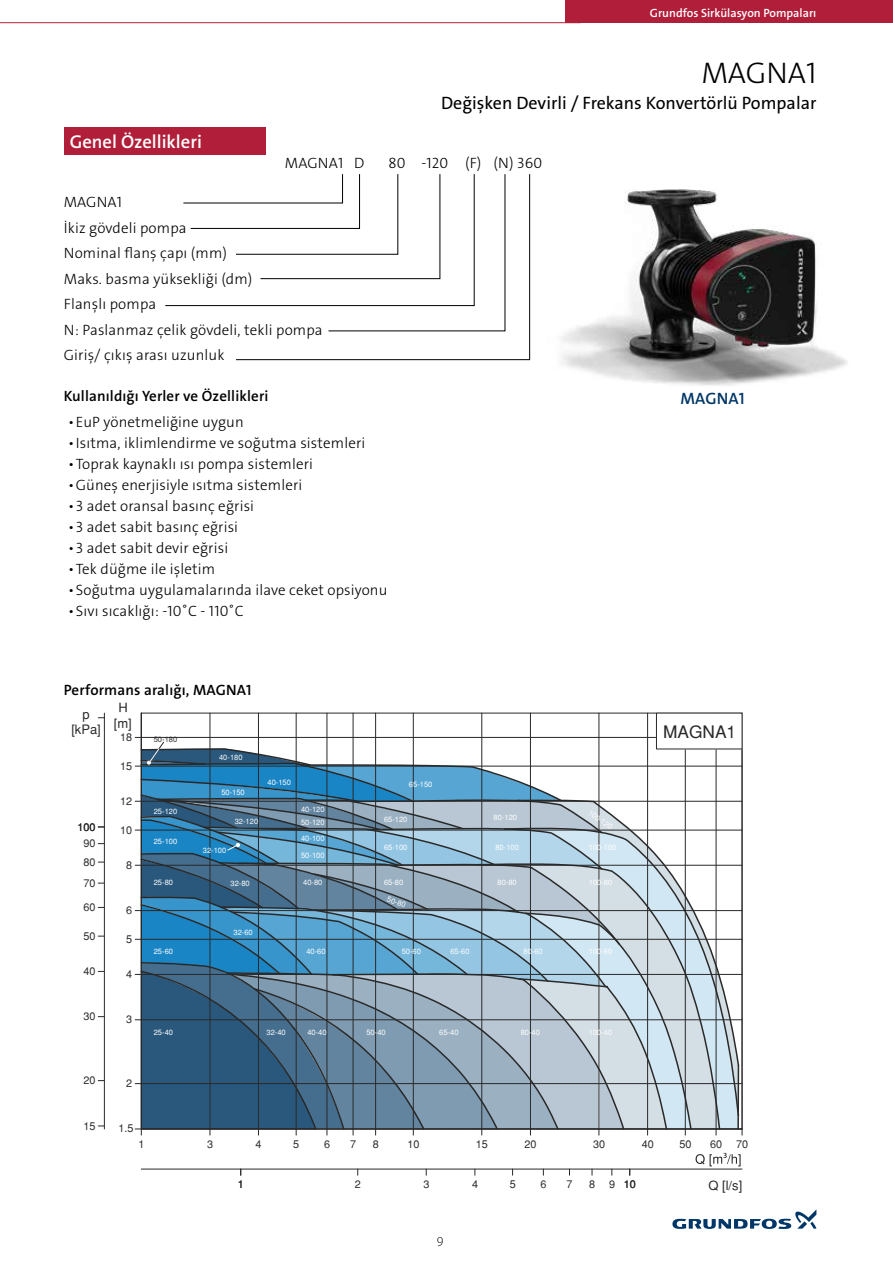
<style>
.page{position:relative;width:893px;height:1263px;background:#fff}
.page>*{position:absolute;margin:0;border:0;box-sizing:border-box;transform-origin:0 0}
.t1{font:30px "Grundfos The Sans V2 OT 3 L";color:#000}
.t2{font:18.6px "Grundfos The Sans V2 OT 6 SB";color:#fff}
.t3{font:18px "Grundfos The Sans V2 OT 5 R";color:#000}
.t4{font:17.25px "Helvetica";color:#292929}
.t5{font:16.5px "Grundfos The Sans V2 OT 6 SB";letter-spacing:.01em;color:#003768}
.t6{font:15px/25.5px "Grundfos The Sans V2 OT 3 L";letter-spacing:.01em;color:#000}
.t7{font:15px "Grundfos The Sans V2 OT 6 SB";letter-spacing:.01em;color:#000}
.t8{font:300 13.5px "Myriad Pro";color:#000}
.t9{font:12.9px "Helvetica";color:#292929}
.t10{font:12px "Grundfos The Sans V2 OT 6 SB";color:#fff}
.t11{font:10.8px "Helvetica";color:#292929}
.t12{font:7.5px "Helvetica";color:#fff}
.t13{font:7.5px "Helvetica";color:#292929}
</style>
<div class="page">
<svg style="left:672px;top:1210px;width:144px;height:19px"></svg>
<div style="left:566px;top:0;width:327px;height:23px;background:#b11e39"></div>
<hr style="left:0;top:22px;width:580px;height:1px;background:#b11e39">
<div style="left:64px;top:128px;width:201px;height:27px;background:#b11e39"></div>
<svg style="left:165px;top:202px;width:71px;height:105px"></svg>
<svg style="left:236px;top:174px;width:294px;height:186px"></svg>
<img style="left:561px;top:190px;width:287px;height:196px">
<hr style="left:210px;top:713px;width:1px;height:416px;background:#292929">
<hr style="left:258px;top:713px;width:1px;height:416px;background:#292929">
<hr style="left:296px;top:713px;width:1px;height:416px;background:#292929">
<hr style="left:327px;top:713px;width:1px;height:416px;background:#292929">
<hr style="left:353px;top:713px;width:1px;height:416px;background:#292929">
<hr style="left:375px;top:713px;width:1px;height:416px;background:#292929">
<hr style="left:413px;top:713px;width:1px;height:416px;background:#292929">
<hr style="left:481px;top:713px;width:1px;height:416px;background:#292929">
<hr style="left:530px;top:713px;width:1px;height:416px;background:#292929">
<hr style="left:599px;top:713px;width:1px;height:416px;background:#292929">
<hr style="left:647px;top:713px;width:1px;height:416px;background:#292929">
<hr style="left:716px;top:713px;width:1px;height:416px;background:#292929">
<hr style="left:141px;top:1129px;width:601px;height:1px;background:#292929">
<hr style="left:141px;top:1083px;width:601px;height:1px;background:#292929">
<hr style="left:141px;top:1019px;width:601px;height:1px;background:#292929">
<hr style="left:141px;top:974px;width:601px;height:1px;background:#292929">
<hr style="left:141px;top:939px;width:601px;height:1px;background:#292929">
<hr style="left:141px;top:910px;width:601px;height:1px;background:#292929">
<hr style="left:141px;top:865px;width:601px;height:1px;background:#292929">
<hr style="left:141px;top:830px;width:601px;height:1px;background:#292929">
<hr style="left:141px;top:801px;width:601px;height:1px;background:#292929">
<hr style="left:141px;top:766px;width:601px;height:1px;background:#292929">
<hr style="left:141px;top:1168px;width:601px;height:1px;background:#292929">
<hr style="left:104px;top:713px;width:1px;height:416px;background:#292929">
<hr style="left:141px;top:1128px;width:601px;height:1px;background:#292929">
<hr style="left:141px;top:713px;width:601px;height:1px;background:#292929">
<hr style="left:141px;top:713px;width:1px;height:416px;background:#292929">
<hr style="left:742px;top:713px;width:1px;height:416px;background:#292929">
<svg style="left:693px;top:827px;width:47px;height:290px"></svg>
<svg style="left:693px;top:863px;width:28px;height:267px"></svg>
<hr style="left:737px;top:1065px;width:2px;height:64px;background:#292929">
<svg style="left:135px;top:737px;width:558px;height:398px;background:#84a3b8"></svg>
<svg style="left:695px;top:1153px;width:46px;height:13px"></svg>
<div style="left:656px;top:713px;width:86px;height:36px;background:#fff"></div>
<p class="t10" style="left:650px;top:5px;width:168px">Grundfos Sirkülasyon Pompaları</p>
<p class="t2" style="left:70px;top:130px;width:134px">Genel Özellikleri</p>
<h1 class="t1" style="left:701px;top:53px;width:117px">MAGNA1</h1>
<p class="t3" style="left:441px;top:91px;width:377px">Değişken Devirli / Frekans Konvertörlü Pompalar</p>
<p class="t6" style="left:285px;top:150px;width:81px">MAGNA1 D</p>
<p class="t6" style="left:388px;top:150px;width:155px">80 -120 (F) (N) 360</p>
<p class="t6" style="left:64px;top:190px;width:260px">MAGNA1<br>İkiz gövdeli pompa<br>Nominal flanş çapı (mm)<br>Maks. basma yüksekliği (dm)<br>Flanşlı pompa<br>N: Paslanmaz çelik gövdeli, tekli pompa<br>Giriş/ çıkış arası uzunluk</p>
<p class="t7" style="left:64px;top:387px;width:206px">Kullanıldığı Yerler ve Özellikleri</p>
<p class="t6" style="left:68px;top:409px;width:177px">•EuP yönetmeliğine uygun</p>
<p class="t6" style="left:68px;top:430px;width:299px">•Isıtma, iklimlendirme ve soğutma sistemleri</p>
<p class="t6" style="left:68px;top:451px;width:246px">•Toprak kaynaklı ısı pompa sistemleri</p>
<p class="t6" style="left:68px;top:472px;width:235px">•Güneş enerjisiyle ısıtma sistemleri</p>
<p class="t6" style="left:68px;top:493px;width:187px">•3 adet oransal basınç eğrisi</p>
<p class="t6" style="left:68px;top:514px;width:171px">•3 adet sabit basınç eğrisi</p>
<p class="t6" style="left:68px;top:535px;width:161px">•3 adet sabit devir eğrisi</p>
<p class="t6" style="left:68px;top:556px;width:148px">•Tek düğme ile işletim</p>
<p class="t6" style="left:68px;top:577px;width:321px">•Soğutma uygulamalarında ilave ceket opsiyonu</p>
<p class="t6" style="left:68px;top:598px;width:177px">•Sıvı sıcaklığı: -10˚C - 110˚C</p>
<p class="t7" style="left:64px;top:680px;width:189px">Performans aralığı, MAGNA1</p>
<p class="t9" style="left:82px;top:706px;width:9px">p</p>
<p class="t9" style="left:71px;top:722px;width:31px">[kPa]</p>
<p class="t9" style="left:118px;top:700px;width:11px">H</p>
<p class="t9" style="left:114px;top:715px;width:19px">[m]</p>
<p class="t11" style="left:120px;top:731px;width:14px">18</p>
<p class="t13" style="left:154px;top:735px;width:25px">50-180</p>
<p class="t11" style="left:120px;top:759px;width:14px">15</p>
<p class="t12" style="left:219px;top:753px;width:25px">40-180</p>
<p class="t12" style="left:267px;top:777px;width:25px">40-150</p>
<p class="t12" style="left:409px;top:780px;width:25px">65-150</p>
<p class="t11" style="left:120px;top:794px;width:14px">12</p>
<p class="t12" style="left:221px;top:788px;width:25px">50-150</p>
<p class="t11" style="left:77px;top:820px;width:20px">100</p>
<p class="t11" style="left:83px;top:837px;width:14px">90</p>
<p class="t11" style="left:83px;top:855px;width:14px">80</p>
<p class="t11" style="left:83px;top:876px;width:14px">70</p>
<p class="t11" style="left:120px;top:823px;width:14px">10</p>
<p class="t11" style="left:126px;top:858px;width:8px">8</p>
<p class="t12" style="left:154px;top:806px;width:25px">25-120</p>
<p class="t12" style="left:154px;top:837px;width:25px">25-100</p>
<p class="t12" style="left:154px;top:878px;width:21px">25-80</p>
<p class="t12" style="left:235px;top:817px;width:25px">32-120</p>
<p class="t12" style="left:203px;top:846px;width:25px">32-100</p>
<p class="t12" style="left:231px;top:879px;width:21px">32-80</p>
<p class="t12" style="left:301px;top:805px;width:25px">40-120</p>
<p class="t12" style="left:301px;top:817px;width:25px">50-120</p>
<p class="t12" style="left:301px;top:834px;width:25px">40-100</p>
<p class="t12" style="left:301px;top:851px;width:25px">50-100</p>
<p class="t12" style="left:303px;top:878px;width:21px">40-80</p>
<p class="t11" style="left:83px;top:901px;width:14px">60</p>
<p class="t11" style="left:126px;top:904px;width:8px">6</p>
<p class="t12" style="left:384px;top:815px;width:25px">65-120</p>
<p class="t12" style="left:494px;top:812px;width:25px">80-120</p>
<p class="t12" style="left:592px;top:808px;width:29px;rotate:36deg">100-120</p>
<p class="t12" style="left:384px;top:843px;width:25px">65-100</p>
<p class="t12" style="left:495px;top:843px;width:25px">80-100</p>
<p class="t12" style="left:589px;top:843px;width:29px">100-100</p>
<p class="t12" style="left:384px;top:878px;width:21px">65-80</p>
<p class="t12" style="left:498px;top:878px;width:21px">80-80</p>
<p class="t12" style="left:589px;top:878px;width:25px">100-80</p>
<p class="t12" style="left:389px;top:894px;width:21px;rotate:18deg">50-80</p>
<p class="t11" style="left:83px;top:930px;width:14px">50</p>
<p class="t11" style="left:126px;top:933px;width:8px">5</p>
<p class="t12" style="left:234px;top:927px;width:21px">32-60</p>
<p class="t12" style="left:154px;top:946px;width:21px">25-60</p>
<p class="t12" style="left:306px;top:946px;width:21px">40-60</p>
<p class="t12" style="left:402px;top:946px;width:21px">50-60</p>
<p class="t12" style="left:450px;top:946px;width:21px">65-60</p>
<p class="t12" style="left:523px;top:946px;width:21px">80-60</p>
<p class="t12" style="left:589px;top:946px;width:25px">100-60</p>
<p class="t11" style="left:83px;top:965px;width:14px">40</p>
<p class="t11" style="left:126px;top:968px;width:8px">4</p>
<p class="t11" style="left:83px;top:1010px;width:14px">30</p>
<p class="t11" style="left:126px;top:1013px;width:8px">3</p>
<p class="t12" style="left:154px;top:1028px;width:21px">25-40</p>
<p class="t12" style="left:267px;top:1028px;width:21px">32-40</p>
<p class="t12" style="left:307px;top:1028px;width:21px">40-40</p>
<p class="t12" style="left:366px;top:1028px;width:21px">50-40</p>
<p class="t12" style="left:439px;top:1028px;width:21px">65-40</p>
<p class="t12" style="left:521px;top:1028px;width:21px">80-40</p>
<p class="t12" style="left:589px;top:1028px;width:25px">100-40</p>
<p class="t11" style="left:83px;top:1074px;width:14px">20</p>
<p class="t11" style="left:126px;top:1077px;width:8px">2</p>
<p class="t11" style="left:83px;top:1119px;width:14px">15</p>
<p class="t11" style="left:118px;top:1122px;width:17px">1.5</p>
<p class="t11" style="left:126px;top:1122px;width:8px">2</p>
<p class="t5" style="left:680px;top:388px;width:66px">MAGNA1</p>
<p class="t4" style="left:663px;top:721px;width:75px">MAGNA1</p>
<p class="t11" style="left:138px;top:1137px;width:8px">1</p>
<p class="t11" style="left:138px;top:1138px;width:8px">2</p>
<p class="t11" style="left:207px;top:1138px;width:8px">3</p>
<p class="t11" style="left:256px;top:1138px;width:8px">4</p>
<p class="t11" style="left:293px;top:1138px;width:8px">5</p>
<p class="t11" style="left:324px;top:1138px;width:8px">6</p>
<p class="t11" style="left:350px;top:1138px;width:8px">7</p>
<p class="t11" style="left:373px;top:1138px;width:8px">8</p>
<p class="t11" style="left:407px;top:1138px;width:14px">10</p>
<p class="t11" style="left:476px;top:1138px;width:14px">15</p>
<p class="t11" style="left:525px;top:1138px;width:14px">20</p>
<p class="t11" style="left:593px;top:1138px;width:14px">30</p>
<p class="t11" style="left:642px;top:1138px;width:14px">40</p>
<p class="t11" style="left:679px;top:1138px;width:14px">50</p>
<p class="t11" style="left:710px;top:1138px;width:14px">60</p>
<p class="t11" style="left:736px;top:1138px;width:14px">70</p>
<p class="t11" style="left:238px;top:1178px;width:8px">1</p>
<p class="t11" style="left:355px;top:1178px;width:8px">2</p>
<p class="t11" style="left:423px;top:1178px;width:8px">3</p>
<p class="t11" style="left:472px;top:1178px;width:8px">4</p>
<p class="t11" style="left:510px;top:1178px;width:8px">5</p>
<p class="t11" style="left:540px;top:1178px;width:8px">6</p>
<p class="t11" style="left:567px;top:1178px;width:8px">7</p>
<p class="t11" style="left:589px;top:1178px;width:8px">8</p>
<p class="t11" style="left:609px;top:1178px;width:28px">9 10</p>
<p class="t9" style="left:708px;top:1177px;width:35px">Q [l/s]</p>
<p class="t8" style="left:437px;top:1233px;width:8px">9</p>
</div>
